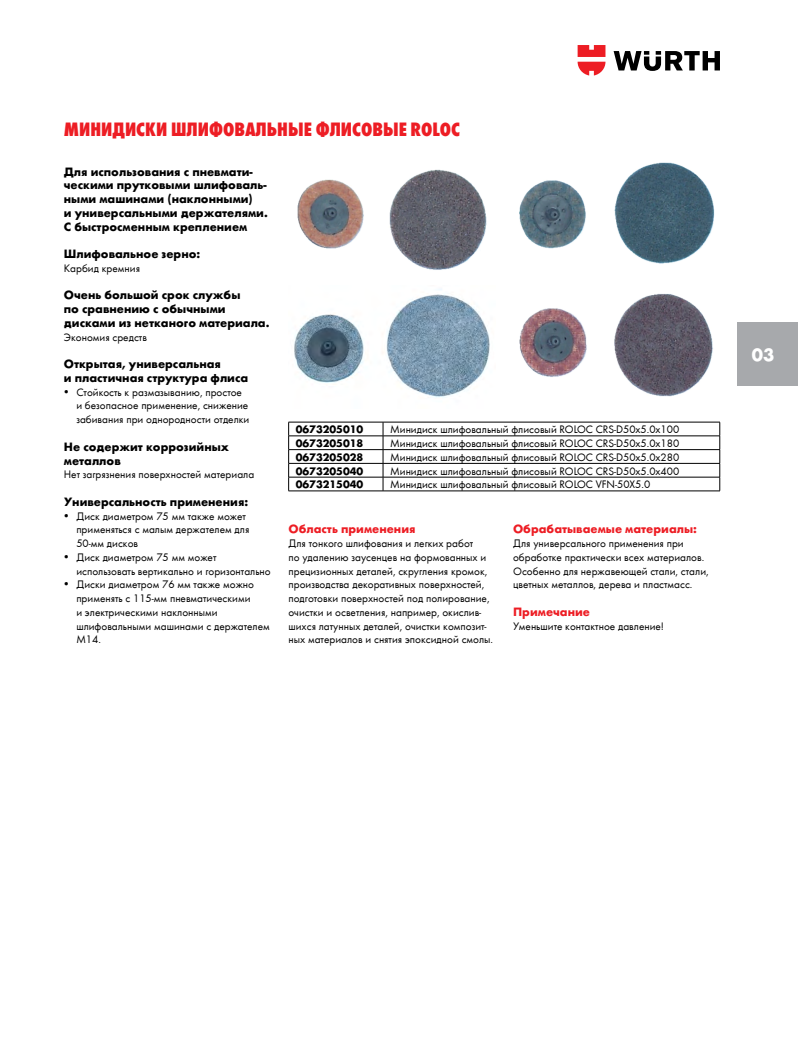
<style>
.page{position:relative;width:798px;height:1053px;background:#fff}
.page>*{position:absolute;margin:0;border:0;box-sizing:border-box;transform-origin:0 0}
.t1{font:20px "Wuerth Extra Bold Cond Caps";color:#ed1d24}
.t2{font:700 18.75px "Wuerth";color:#fff}
.t3{font:700 12.5px/13.8px "Wuerth";color:#000}
.t4{font:700 12.5px "Wuerth";color:#ed1d24}
.t5{font:11.25px/13.8px "Wuerth";color:#000}
.t6{font:700 11.25px "Wuerth";color:#000}
</style>
<div class="page">
<hr style="left:288px;top:422px;width:95px;height:1px;background:#000">
<hr style="left:383px;top:422px;width:336px;height:1px;background:#000">
<hr style="left:288px;top:435px;width:95px;height:1px;background:#000">
<hr style="left:383px;top:435px;width:336px;height:1px;background:#000">
<hr style="left:288px;top:449px;width:95px;height:1px;background:#000">
<hr style="left:383px;top:449px;width:336px;height:1px;background:#000">
<hr style="left:288px;top:463px;width:95px;height:1px;background:#000">
<hr style="left:383px;top:463px;width:336px;height:1px;background:#000">
<hr style="left:288px;top:477px;width:95px;height:1px;background:#000">
<hr style="left:288px;top:490px;width:95px;height:1px;background:#000">
<hr style="left:383px;top:477px;width:336px;height:1px;background:#000">
<svg style="left:382px;top:422px;width:1px;height:68px"></svg>
<hr style="left:383px;top:490px;width:336px;height:1px;background:#000">
<svg style="left:288px;top:422px;width:1px;height:68px"></svg>
<svg style="left:719px;top:422px;width:1px;height:68px"></svg>
<img style="left:297px;top:169px;width:190px;height:101px">
<img style="left:294px;top:289px;width:196px;height:109px">
<img style="left:519px;top:162px;width:196px;height:102px">
<img style="left:519px;top:294px;width:194px;height:103px">
<div style="left:737px;top:322px;width:60px;height:64px;background:#a7a9ac"></div>
<svg style="left:613px;top:51px;width:106px;height:20px"></svg>
<svg style="left:577px;top:45px;width:28px;height:30px"></svg>
<h1 class="t1" style="left:64px;top:116px;width:397px">Минидиски шлифовальные флисовые ROLOC</h1>
<p class="t3" style="left:64px;top:163px;width:205px">Для использования с пневмати&shy;ческими прутковыми шлифоваль&shy;ными машинами (наклонными)<br>и универсальными держателями.<br>С быстросменным креплением</p>
<p class="t3" style="left:64px;top:246px;width:138px">Шлифовальное зерно:</p>
<p class="t5" style="left:64px;top:261px;width:78px">Карбид кремния</p>
<p class="t3" style="left:64px;top:287px;width:207px">Очень большой срок службы<br>по сравнению с обычными дисками из нетканого материала.</p>
<p class="t5" style="left:64px;top:329px;width:85px">Экономия средств</p>
<p class="t3" style="left:64px;top:356px;width:186px">Открытая, универсальная<br>и пластичная структура флиса</p>
<p class="t5" style="left:76px;top:384px;width:174px;text-indent:-12px">• Стойкость к размазыванию, простое и безопасное применение, снижение забивания при однородности отделки</p>
<p class="t3" style="left:64px;top:438px;width:167px">Не содержит коррозийных металлов</p>
<p class="t5" style="left:64px;top:467px;width:192px">Нет загрязнения поверхностей материала</p>
<p class="t3" style="left:64px;top:493px;width:186px">Универсальность применения:</p>
<p class="t5" style="left:76px;top:508px;width:174px;text-indent:-12px">• Диск диаметром 75 мм также может применяться с малым держателем для<br>50‑мм дисков</p>
<p class="t5" style="left:76px;top:549px;width:196px;text-indent:-12px">• Диск диаметром 75 мм может использовать вертикально и горизонтально</p>
<p class="t5" style="left:76px;top:577px;width:195px;text-indent:-12px">• Диски диаметром 76 мм также можно применять с 115‑мм пневматическими<br>и электрическими наклонными шлифовальными машинами с держателем<br>M14.</p>
<p class="t6" style="left:295px;top:421px;width:69px">0673205010</p>
<p class="t5" style="left:390px;top:422px;width:290px">Минидиск шлифовальный флисовый ROLOC CRS-D50x5.0x100</p>
<p class="t6" style="left:295px;top:435px;width:69px">0673205018</p>
<p class="t5" style="left:390px;top:436px;width:290px">Минидиск шлифовальный флисовый ROLOC CRS-D50x5.0x180</p>
<p class="t6" style="left:295px;top:449px;width:69px">0673205028</p>
<p class="t5" style="left:390px;top:449px;width:290px">Минидиск шлифовальный флисовый ROLOC CRS-D50x5.0x280</p>
<p class="t6" style="left:295px;top:462px;width:69px">0673205040</p>
<p class="t5" style="left:390px;top:463px;width:290px">Минидиск шлифовальный флисовый ROLOC CRS-D50x5.0x400</p>
<p class="t6" style="left:295px;top:476px;width:69px">0673215040</p>
<p class="t5" style="left:390px;top:477px;width:261px">Минидиск шлифовальный флисовый ROLOC VFN-50Х5.0</p>
<p class="t4" style="left:288px;top:520px;width:128px">Область применения</p>
<p class="t5" style="left:288px;top:536px;width:206px">Для тонкого шлифования и легких работ<br>по удалению заусенцев на формованных и прецизионных деталей, скругления кромок, производства декоративных поверхностей, подготовки поверхностей под полирование, очистки и осветления, например, окислив&shy;шихся латунных деталей, очистки композит&shy;ных материалов и снятия эпоксидной смолы.</p>
<p class="t4" style="left:513px;top:520px;width:185px">Обрабатываемые материалы:</p>
<p class="t5" style="left:513px;top:536px;width:197px">Для универсального применения при обработке практически всех материалов.<br>Особенно для нержавеющей стали, стали, цветных металлов, дерева и пластмасс.</p>
<p class="t4" style="left:513px;top:602px;width:78px">Примечание</p>
<p class="t5" style="left:513px;top:618px;width:152px">Уменьшите контактное давление!</p>
<h2 class="t2" style="left:751px;top:341px;width:24px">03</h2>
</div>
